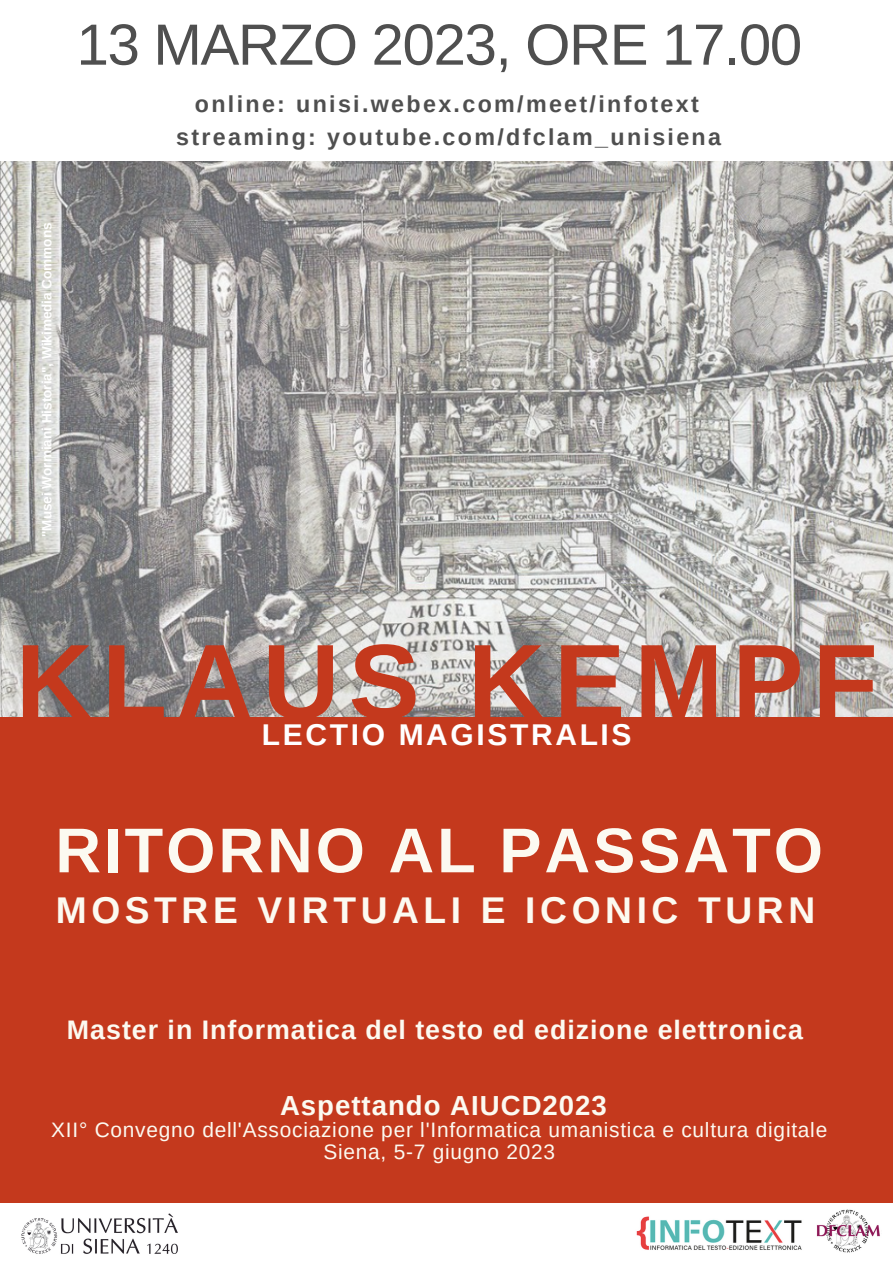
<style>
.page{position:relative;width:893px;height:1263px;background:#fff}
.page>*{position:absolute;margin:0;border:0;box-sizing:border-box;transform-origin:0 0}
.t1{font:700 106.5px "Arimo";letter-spacing:.085em;color:#c4391d}
.t2{font:700 63.22px "Arimo";letter-spacing:.05em;color:#fcfaf1}
.t3{font:58.12px "Arimo";letter-spacing:-.025em;color:#4f4f4f}
.t4{font:700 37.2px "Arimo";letter-spacing:.125em;color:#fcfaf1}
.t5{font:700 30px "Arimo";letter-spacing:.09em;color:#fff}
.t6{font:700 27.6px "Arimo";letter-spacing:.035em;color:#fcfaf1}
.t7{font:700 26.78px "Arimo";letter-spacing:.035em;color:#fcfaf1}
.t8{font:700 23.25px/33.2px "Arimo";letter-spacing:.1em;color:#4f4f4f;text-align:center}
.t9{font:20.85px/21.5px "Arimo";letter-spacing:.035em;color:#fcfaf1;text-align:center}
.t10{font:700 13.5px "Arimo";color:#fff}
</style>
<div class="page">
<div style="left:0;top:717px;width:893px;height:486px;background:#c4391d"></div>
<img style="left:816px;top:1209px;width:64px;height:44px">
<img style="left:21px;top:1213px;width:157px;height:41px">
<img style="left:636px;top:1216px;width:166px;height:34px">
<img style="left:0;top:162px;width:893px;height:555px">
<h3 class="t3" style="left:77px;top:12px;width:727px">13 MARZO 2023, ORE 17.00</h3>
<p class="t10" style="left:39px;top:537px;width:316px;rotate:-90deg">"Musei Wormiani Historia", Wikimedia Commons</p>
<p class="t8" style="left:176px;top:87px;width:546px">online: unisi.webex.com/meet/infotext streaming: youtube.com/dfclam_unisiena</p>
<h1 class="t1" style="left:16px;top:622px;width:863px">KLAUS KEMPF</h1>
<h3 class="t5" style="left:262px;top:718px;width:371px">LECTIO MAGISTRALIS</h3>
<h2 class="t2" style="left:55px;top:815px;width:769px">RITORNO AL PASSATO</h2>
<h3 class="t4" style="left:56px;top:889px;width:761px">MOSTRE VIRTUALI E ICONIC TURN</h3>
<p class="t7" style="left:67px;top:1015px;width:737px">Master in Informatica del testo ed edizione elettronica</p>
<h3 class="t6" style="left:280px;top:1090px;width:328px">Aspettando AIUCD2023</h3>
<p class="t9" style="left:51px;top:1119px;width:777px">XII° Convegno dell'Associazione per l'Informatica umanistica e cultura digitale<br>Siena, 5-7 giugno 2023</p>
</div>
